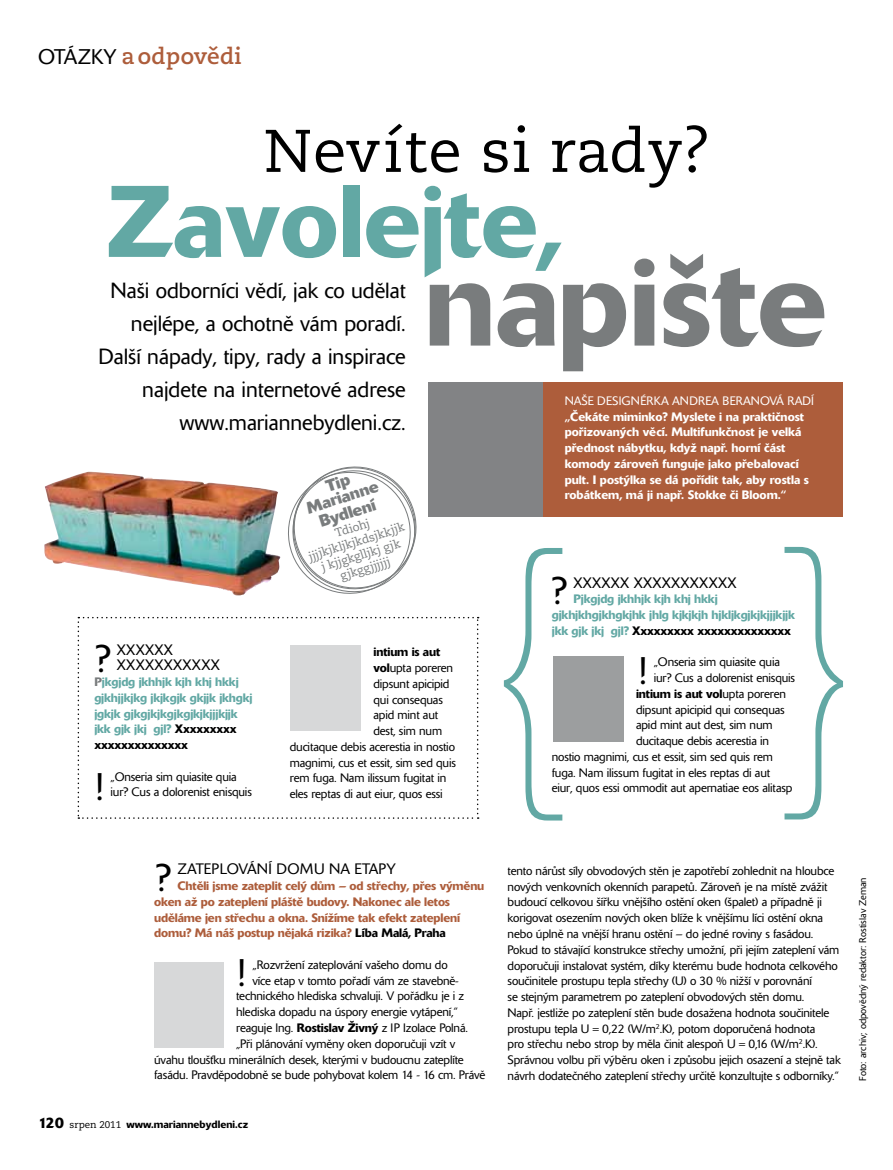
<style>
.page{position:relative;width:893px;height:1170px;background:#fff}
.page>*{position:absolute;margin:0;border:0;box-sizing:border-box;transform-origin:0 0}
.t1{font:500 123px "Delta CE";color:#797c7d}
.t2{font:500 100.5px "Delta CE";color:#62a8a4}
.t3{font:60px "Caecilia LT Std";letter-spacing:.02em;color:#000}
.t4{font:300 38.1px "Delta CE";color:#000}
.t5{font:700 22.5px "Caecilia LT Std";letter-spacing:.02em;color:#ad5d3b}
.t6{font:300 21.75px/33px "Delta CE";color:#000;text-align:right}
.t7{font:700 16.5px/15.9px "Delta CE";color:#797c7d;text-align:center}
.t8{font:300 15px/15.8px "Delta CE";letter-spacing:.02em;color:#000}
.t9{font:300 15px "Delta CE";color:#000}
.t10{font:300 12.15px/15.8px "Delta CE";letter-spacing:-.01em;color:#000}
.t11{font:500 12.15px/15.8px "Delta CE";letter-spacing:-.01em;color:#62a8a4}
.t12{font:500 12.15px/15.8px "Delta CE";color:#fff}
.t13{font:500 12.15px/15.8px "Delta CE";letter-spacing:-.01em;color:#ad5d3b}
.t14{font:500 12.15px "Delta CE";letter-spacing:-.01em;color:#000}
.t15{font:300 12.15px "Delta CE";letter-spacing:.01em;color:#fff}
.t16{font:11.85px/14.1px "Caecilia LT Std";color:#797c7d;text-align:center}
.t17{font:500 10.5px "Delta CE";letter-spacing:.005em;color:#000}
.t18{font:300 9.75px "Delta CE";color:#000}
.s1{font-family:"Delta CE";font-weight:300;font-size:21px;color:#000}
.s2{color:#000}
.s3{font-weight:300}
.s4{color:#797c7d}
.s5{font-weight:500}
.s6{font-size:15px}
.s7{font-family:"Caecilia LT Std";font-weight:400;font-size:9.75px}
</style>
<div class="page">
<svg style="left:78px;top:617px;width:401px;height:201px"></svg>
<svg style="left:784px;top:547px;width:59px;height:272px"></svg>
<svg style="left:504px;top:548px;width:58px;height:272px"></svg>
<div style="left:429px;top:382px;width:414px;height:134px;background:#ad5d3b"></div>
<div style="left:154px;top:962px;width:69px;height:85px;background:#d7d8d9"></div>
<div style="left:290px;top:645px;width:71px;height:85px;background:#d7d8d9"></div>
<div style="left:428px;top:382px;width:115px;height:134px;background:#828385"></div>
<svg style="left:288px;top:466px;width:129px;height:128px"></svg>
<div style="left:553px;top:656px;width:70px;height:85px;background:#9c9e9f"></div>
<img style="left:44px;top:471px;width:217px;height:124px">
<h3 class="t5" style="left:38px;top:43px;width:205px"><span class="s1">otázky</span> a odpovědi</h3>
<h3 class="t3" style="left:264px;top:116px;width:449px">Nevíte si rady?</h3>
<h2 class="t2" style="left:106px;top:161px;width:458px">Zavolejte,</h2>
<h1 class="t1" style="left:424px;top:228px;width:404px">napište</h1>
<h3 class="t6" style="left:98px;top:274px;width:309px">Naši odborníci vědí, jak co udělat nejlépe, a ochotně vám poradí.<br>Další nápady, tipy, rady a inspirace najdete na internetové adrese www.mariannebydleni.cz.</h3>
<p class="t15" style="left:565px;top:393px;width:251px">NAŠE DESIGNÉRKA ANDREA BERANOVÁ RADÍ</p>
<p class="t12" style="left:565px;top:408px;width:246px">„Čekáte miminko? Myslete i na praktičnost pořizovaných věcí. Multifunkčnost je velká přednost nábytku, když např. horní část komody zároveň funguje jako přebalovací pult. I postýlka se dá pořídit tak, aby rostla s robátkem, má ji např. Stokke či Bloom.“</p>
<h3 class="t7" style="left:300px;top:486px;width:76px;rotate:-18deg">Tip<br>Marianne<br>Bydlení</h3>
<p class="t16" style="left:302px;top:537px;width:102px;rotate:-18deg">Tdiohj jjjjkjkljkjkdsjkkjjk j kjjgkglljkj gjk gjkggjjjjjj</p>
<h3 class="t4" style="left:551px;top:569px;width:17px">?</h3>
<p class="t8" style="left:573px;top:574px;width:165px">xxxxxx xxxxxxxxxxx</p>
<p class="t11" style="left:552px;top:591px;width:245px;text-indent:22px">Pjkgjdg jkhhjk kjh khj hkkj gjkhjkhgjkhgkjhk jhlg kjkjkjh hjkljkgjkjkjjjkjjk jkk gjk jkj gjl? <span class="s2">Xxxxxxxxx xxxxxxxxxxxxxx</span></p>
<p class="t10" style="left:654px;top:654px;width:128px">„Onseria sim quiasite quia</p>
<p class="t10" style="left:654px;top:670px;width:143px">iur? Cus a dolorenist enisquis</p>
<p class="t14" style="left:636px;top:686px;width:151px">intium is aut vol<span class="s3">upta poreren</span></p>
<p class="t10" style="left:636px;top:701px;width:150px">dipsunt apicipid qui consequas</p>
<p class="t10" style="left:636px;top:717px;width:138px">apid mint aut dest, sim num</p>
<p class="t10" style="left:636px;top:733px;width:135px">ducitaque debis acerestia in</p>
<p class="t10" style="left:552px;top:749px;width:223px">nostio magnimi, cus et essit, sim sed quis rem</p>
<p class="t10" style="left:552px;top:764px;width:220px">fuga. Nam ilissum fugitat in eles reptas di aut</p>
<p class="t10" style="left:552px;top:780px;width:242px">eiur, quos essi ommodit aut apernatiae eos alitasp</p>
<p class="t8" style="left:117px;top:641px;width:104px">xxxxxx xxxxxxxxxxx</p>
<p class="t11" style="left:94px;top:674px;width:160px"><span class="s4">P</span>jkgjdg jkhhjk kjh khj hkkj gjkhjjkjkg jkjkgjk gkjjk jkhgkj jgkjk gjkgjkjkgjkgjkjkjjjkjjk jkk gjk jkj gjl? <span class="s2">Xxxxxxxxx xxxxxxxxxxxxxx</span></p>
<p class="t10" style="left:111px;top:768px;width:143px">„Onseria sim quiasite quia iur? Cus a dolorenist enisquis</p>
<h3 class="t4" style="left:94px;top:636px;width:17px">?</h3>
<p class="t14" style="left:373px;top:644px;width:68px">intium is aut</p>
<p class="t10" style="left:373px;top:660px;width:81px"><span class="s5">vol</span>upta poreren</p>
<p class="t10" style="left:373px;top:676px;width:78px">dipsunt apicipid</p>
<p class="t10" style="left:373px;top:691px;width:71px">qui consequas</p>
<p class="t10" style="left:373px;top:707px;width:66px">apid mint aut</p>
<p class="t10" style="left:373px;top:723px;width:70px">dest, sim num</p>
<p class="t10" style="left:290px;top:739px;width:167px">ducitaque debis acerestia in nostio</p>
<p class="t10" style="left:290px;top:754px;width:168px">magnimi, cus et essit, sim sed quis</p>
<p class="t10" style="left:290px;top:770px;width:158px">rem fuga. Nam ilissum fugitat in</p>
<h3 class="t4" style="left:638px;top:649px;width:11px">!</h3>
<h3 class="t4" style="left:95px;top:764px;width:11px">!</h3>
<p class="t10" style="left:290px;top:786px;width:154px">eles reptas di aut eiur, quos essi</p>
<p class="t9" style="left:178px;top:860px;width:220px">ZATEPLOVÁNÍ DOMU NA ETAPY</p>
<p class="t13" style="left:154px;top:877px;width:332px;text-indent:23px">Chtěli jsme zateplit celý dům – od střechy, přes výměnu oken až po zateplení pláště budovy. Nakonec ale letos uděláme jen střechu a okna. Snížíme tak efekt zateplení domu? Má náš postup nějaká rizika? <span class="s2">Líba Malá, Praha</span></p>
<p class="t10" style="left:253px;top:956px;width:197px">„Rozvržení zateplování vašeho domu do</p>
<p class="t10" style="left:253px;top:972px;width:208px">více etap v tomto pořadí vám ze stavebně-</p>
<p class="t10" style="left:236px;top:988px;width:230px">technického hlediska schvaluji. V pořádku je i z</p>
<p class="t10" style="left:236px;top:1004px;width:223px">hlediska dopadu na úspory energie vytápení,“</p>
<p class="t10" style="left:236px;top:1019px;width:233px">reaguje Ing. <span class="s5">Rostislav Živný</span> z IP Izolace Polná.</p>
<p class="t10" style="left:236px;top:1035px;width:221px">„Při plánování vyměny oken doporučuji vzít v</p>
<p class="t10" style="left:154px;top:1051px;width:311px">úvahu tloušťku minerálních desek, kterými v budoucnu zateplíte</p>
<p class="t10" style="left:154px;top:1067px;width:333px">fasádu. Pravděpodobně se bude pohybovat kolem 14 - 16 cm. Právě</p>
<h3 class="t4" style="left:155px;top:855px;width:17px">?</h3>
<h3 class="t4" style="left:237px;top:951px;width:11px">!</h3>
<p class="t17" style="left:38px;top:1117px;width:211px"><span class="s6">120</span> <span class="s7">srpen 2011</span> www.mariannebydleni.cz</p>
<p class="t10" style="left:508px;top:862px;width:335px">tento nárůst síly obvodových stěn je zapotřebí zohlednit na hloubce nových venkovních okenních parapetů. Zároveň je na místě zvážit budoucí celkovou šířku vnějšího ostění oken (špalet) a případně ji korigovat osezením nových oken blíže k vnějšímu líci ostění okna nebo úplně na vnější hranu ostění – do jedné roviny s fasádou.<br>Pokud to stávající konstrukce střechy umožní, při jejím zateplení vám doporučuji instalovat systém, díky kterému bude hodnota celkového součinitele prostupu tepla střechy (U) o 30 % nižší v porovnání<br>se stejným parametrem po zateplení obvodových stěn domu.<br>Např. jestliže po zateplení stěn bude dosažena hodnota součinitele prostupu tepla U = 0,22 (W/m<sup>2</sup>.K), potom doporučená hodnota<br>pro střechu nebo strop by měla činit alespoň U = 0,16 (W/m<sup>2</sup>.K).<br>Správnou volbu při výběru oken i způsobu jejich osazení a stejně tak návrh dodatečného zateplení střechy určitě konzultujte s odborníky.“</p>
<p class="t18" style="left:857px;top:1080px;width:204px;rotate:-90deg">Foto: archiv; odpovědný redaktor: Rostislav Zeman</p>
</div>
